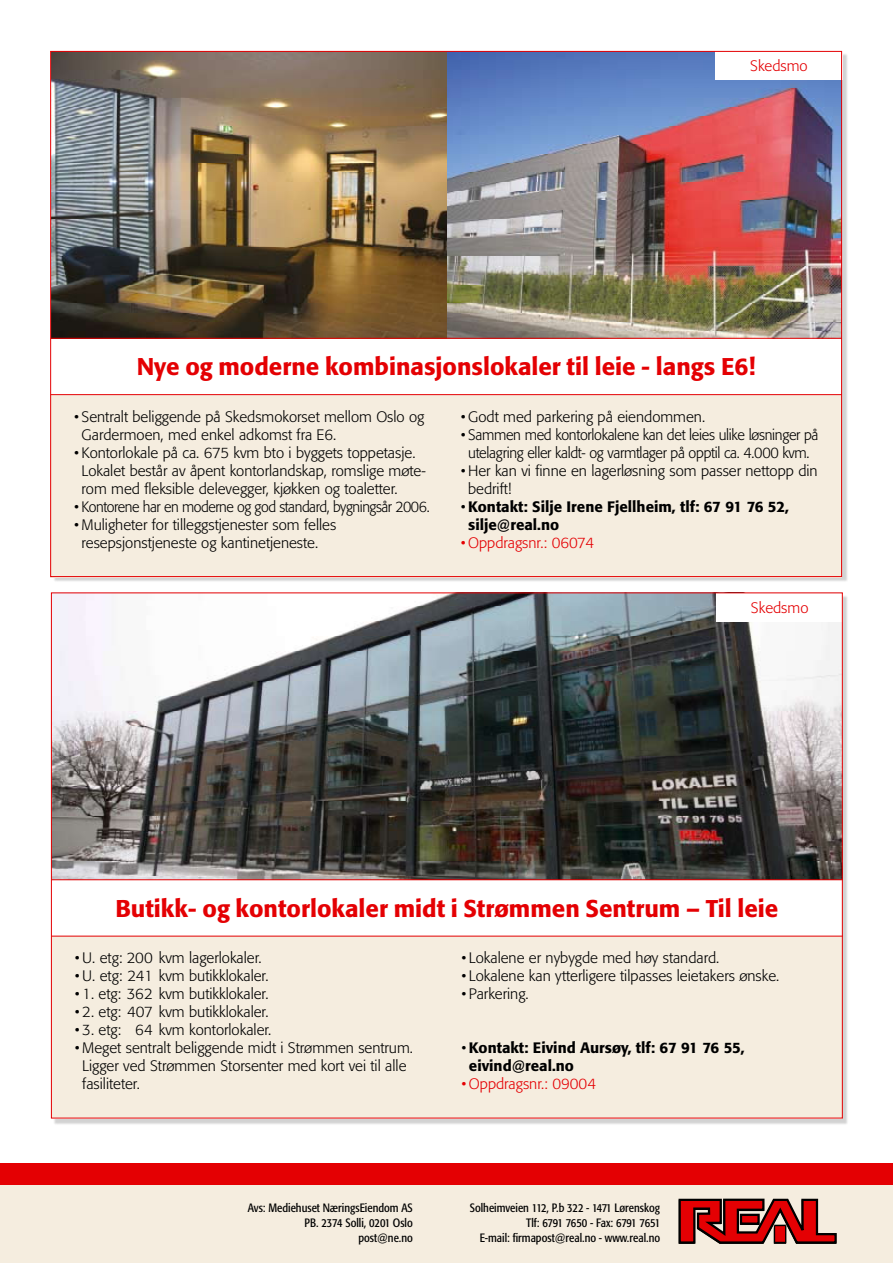
<style>
.page{position:relative;width:893px;height:1263px;background:#fff}
.page>*{position:absolute;margin:0;border:0;box-sizing:border-box;transform-origin:0 0}
.t1{font:500 24px "Formata";color:#e40003}
.t2{font:300 15px/18px "Formata";color:#000}
.t3{font:500 15px/18px "Formata";color:#000}
.t4{font:300 15px/18px "Formata";letter-spacing:-.02em;color:#000;text-align:center}
.t5{font:300 15px "Formata";letter-spacing:-.03em;color:#000}
.t6{font:300 15px "Formata";color:#e40003}
.t7{font:condensed 12px/15px "Formata";color:#000;text-align:right}
.s1{font-weight:300}
</style>
<div class="page">
<div style="left:53px;top:595px;width:801px;height:536px;background:#000;opacity:.18"></div>
<div style="left:51px;top:593px;width:791px;height:525px;background:#fff"></div>
<div style="left:53px;top:53px;width:801px;height:535px;background:#000;opacity:.18"></div>
<div style="left:51px;top:51px;width:791px;height:525px;background:#fff"></div>
<div style="left:0;top:1183px;width:893px;height:80px;background:#f5eddf"></div>
<div style="left:0;top:1163px;width:893px;height:22px;background:#e40003"></div>
<svg style="left:678px;top:1198px;width:159px;height:46px"></svg>
<div style="left:51px;top:936px;width:791px;height:182px;background:#f5eddf"></div>
<img style="left:53px;top:594px;width:788px;height:285px">
<div style="left:716px;top:593px;width:126px;height:29px;background:#fff"></div>
<hr style="left:51px;top:936px;width:791px;height:1px;background:#e40003">
<hr style="left:51px;top:879px;width:791px;height:1px;background:#e40003">
<div style="left:51px;top:395px;width:791px;height:182px;background:#f5eddf"></div>
<img style="left:52px;top:53px;width:788px;height:285px">
<div style="left:715px;top:52px;width:128px;height:28px;background:#fff"></div>
<hr style="left:51px;top:394px;width:791px;height:1px;background:#e40003">
<hr style="left:51px;top:338px;width:791px;height:1px;background:#e40003">
<p class="t6" style="left:750px;top:57px;width:59px">Skedsmo</p>
<h1 class="t1" style="left:137px;top:352px;width:620px">Nye og moderne kombinasjonslokaler til leie - langs E6!</h1>
<p class="t2" style="left:82px;top:408px;width:344px;text-indent:-8px">• Sentralt beliggende på Skedsmokorset mellom Oslo og<br>Gardermoen, med enkel adkomst fra E6.</p>
<p class="t2" style="left:82px;top:444px;width:346px;text-indent:-8px">• Kontorlokale på ca. 675 kvm bto i byggets toppetasje.<br>Lokalet består av åpent kontorlandskap, romslige møte&shy;rom med fleksible delevegger, kjøkken og toaletter.</p>
<p class="t5" style="left:74px;top:498px;width:357px">• Kontorene har en moderne og god standard, bygningsår 2006.</p>
<p class="t2" style="left:82px;top:516px;width:256px;text-indent:-8px">• Muligheter for tilleggstjenester som felles resepsjonstjeneste og kantinetjeneste.</p>
<p class="t2" style="left:461px;top:408px;width:246px">• Godt med parkering på eiendommen.</p>
<p class="t4" style="left:461px;top:426px;width:359px">• Sammen med kontorlokalene kan det leies ulike løsninger på utelagring eller kaldt- og varmtlager på opptil ca. 4.000 kvm.</p>
<p class="t2" style="left:468px;top:462px;width:351px;text-indent:-8px">• Her kan vi finne en lagerløsning som passer nettopp din bedrift!</p>
<p class="t3" style="left:468px;top:498px;width:322px;text-indent:-8px"><span class="s1">•</span> Kontakt: Silje Irene Fjellheim, tlf: 67 91 76 52, silje@real.no</p>
<p class="t6" style="left:461px;top:534px;width:135px">• Oppdragsnr.: 06074</p>
<p class="t6" style="left:751px;top:599px;width:59px">Skedsmo</p>
<h1 class="t1" style="left:115px;top:893px;width:664px">Butikk- og kontorlokaler midt i Strømmen Sentrum – Til leie</h1>
<p class="t2" style="left:75px;top:949px;width:188px">• U. etg: 200 kvm lagerlokaler.</p>
<p class="t2" style="left:75px;top:967px;width:195px">• U. etg: 241 kvm butikklokaler.</p>
<p class="t2" style="left:75px;top:985px;width:195px">• 1. etg: 362 kvm butikklokaler.</p>
<p class="t2" style="left:75px;top:1003px;width:195px">• 2. etg: 407 kvm butikklokaler.</p>
<p class="t2" style="left:75px;top:1021px;width:198px">• 3. etg: 64 kvm kontorlokaler.</p>
<p class="t2" style="left:82px;top:1039px;width:332px;text-indent:-8px">• Meget sentralt beliggende midt i Strømmen sentrum.<br>Ligger ved Strømmen Storsenter med kort vei til alle fasiliteter.</p>
<p class="t2" style="left:461px;top:949px;width:259px">• Lokalene er nybygde med høy standard.</p>
<p class="t2" style="left:461px;top:967px;width:319px">• Lokalene kan ytterligere tilpasses leietakers ønske.</p>
<p class="t2" style="left:461px;top:985px;width:69px">• Parkering.</p>
<p class="t3" style="left:469px;top:1039px;width:277px;text-indent:-8px"><span class="s1">•</span> Kontakt: Eivind Aursøy, tlf: 67 91 76 55, eivind@real.no</p>
<p class="t6" style="left:461px;top:1075px;width:136px">• Oppdragsnr.: 09004</p>
<p class="t7" style="left:248px;top:1200px;width:167px">Avs: Mediehuset NæringsEiendom AS<br>PB. 2374 Solli, 0201 Oslo post@ne.no</p>
<p class="t7" style="left:470px;top:1200px;width:192px">Solheimveien 112, P.b 322 - 1471 Lørenskog<br>Tlf: 6791 7650 - Fax: 6791 7651<br>E-mail: firmapost@real.no - www.real.no</p>
</div>
